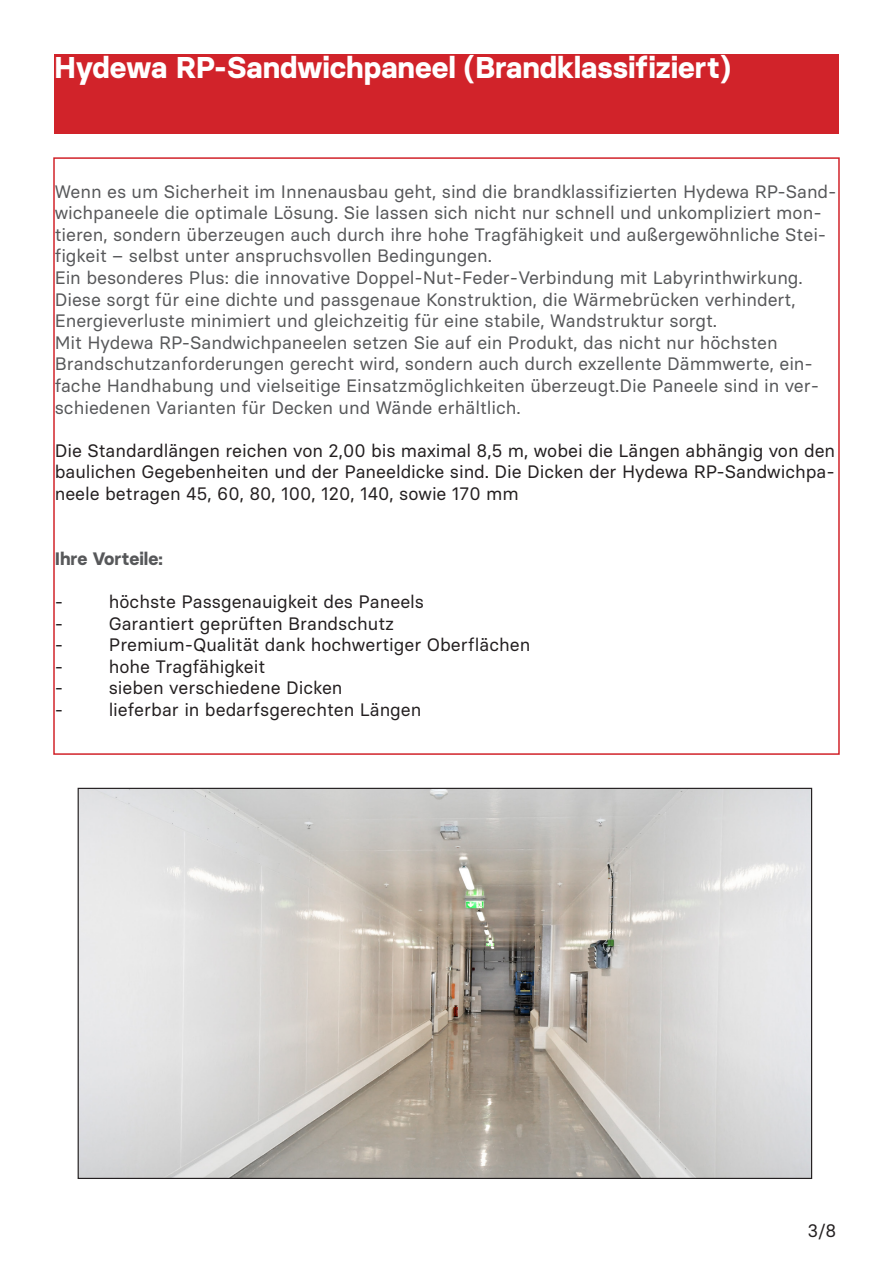
<style>
.page{position:relative;width:893px;height:1263px;background:#fff}
.page>*{position:absolute;margin:0;border:0;box-sizing:border-box;transform-origin:0 0}
.t1{font:700 30px "Basier Square";color:#fff}
.t2{font:18px/21.6px "Basier Square";color:#57585a}
.t3{font:18px/21.6px "Basier Square";color:#231f20;text-align:justify}
.t4{font:700 18px "Basier Square";color:#57585a}
</style>
<div class="page">
<img style="left:80px;top:790px;width:730px;height:387px">
<div style="left:54px;top:54px;width:785px;height:80px;background:#d1232a"></div>
<p class="t1" style="left:54px;top:49px;width:678px">Hydewa RP-Sandwichpaneel (Brandklassifiziert)</p>
<p class="t2" style="left:55px;top:180px;width:783px">Wenn es um Sicherheit im Innenausbau geht, sind die brandklassifizierten Hydewa RP-Sand&shy;wichpaneele die optimale Lösung. Sie lassen sich nicht nur schnell und unkompliziert mon&shy;tieren, sondern überzeugen auch durch ihre hohe Tragfähigkeit und außergewöhnliche Stei&shy;figkeit – selbst unter anspruchsvollen Bedingungen.<br>Ein besonderes Plus: die innovative Doppel-Nut-Feder-Verbindung mit Labyrinthwirkung.<br>Diese sorgt für eine dichte und passgenaue Konstruktion, die Wärmebrücken verhindert, Energieverluste minimiert und gleichzeitig für eine stabile, Wandstruktur sorgt.<br>Mit Hydewa RP-Sandwichpaneelen setzen Sie auf ein Produkt, das nicht nur höchsten Brandschutzanforderungen gerecht wird, sondern auch durch exzellente Dämmwerte, ein&shy;fache Handhabung und vielseitige Einsatzmöglichkeiten überzeugt.Die Paneele sind in ver&shy;schiedenen Varianten für Decken und Wände erhältlich.</p>
<p class="t3" style="left:55px;top:439px;width:782px">Die Standardlängen reichen von 2,00 bis maximal 8,5 m, wobei die Längen abhängig von den baulichen Gegebenheiten und der Paneeldicke sind. Die Dicken der Hydewa RP-Sandwichpa&shy;neele betragen 45, 60, 80, 100, 120, 140, sowie 170 mm</p>
<p class="t4" style="left:55px;top:547px;width:109px">Ihre Vorteile:</p>
<p class="t3" style="left:55px;top:591px;width:10px">-</p>
<p class="t3" style="left:109px;top:591px;width:317px">höchste Passgenauigkeit des Paneels</p>
<p class="t3" style="left:55px;top:612px;width:10px">-</p>
<p class="t3" style="left:109px;top:612px;width:287px">Garantiert geprüften Brandschutz</p>
<p class="t3" style="left:55px;top:634px;width:10px">-</p>
<p class="t3" style="left:109px;top:634px;width:423px">Premium-Qualität dank hochwertiger Oberflächen</p>
<p class="t3" style="left:55px;top:655px;width:10px">-</p>
<p class="t3" style="left:109px;top:655px;width:158px">hohe Tragfähigkeit</p>
<p class="t3" style="left:55px;top:677px;width:10px">-</p>
<p class="t3" style="left:109px;top:677px;width:235px">sieben verschiedene Dicken</p>
<p class="t3" style="left:55px;top:699px;width:10px">-</p>
<p class="t3" style="left:109px;top:699px;width:314px">lieferbar in bedarfsgerechten Längen</p>
<p class="t3" style="left:807px;top:1219px;width:30px">3/8</p>
</div>
